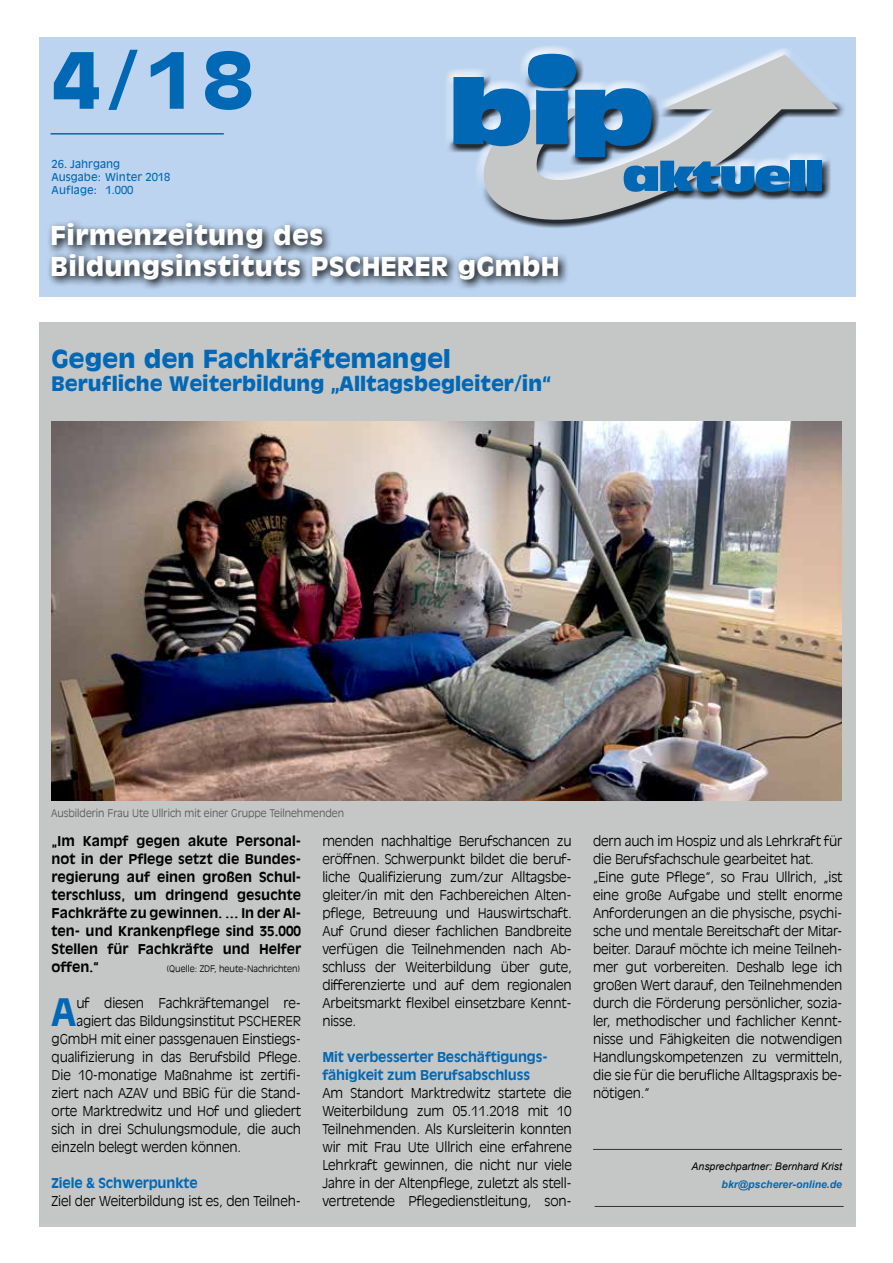
<style>
.page{position:relative;width:893px;height:1263px;background:#fff}
.page>*{position:absolute;margin:0;border:0;box-sizing:border-box;transform-origin:0 0}
.t1{font:700 75px "Antique Olive";color:#0068b4}
.t2{font:700 37.8px "Antique Olive LT";color:#0068b4}
.t3{font:700 25.5px/30.6px "Antique Olive";letter-spacing:.02em;color:#fff}
.t4{font:700 24.3px "Antique Olive";color:#0068b4}
.t5{font:700 19.5px "Antique Olive";color:#0068b4}
.t6{font:300 13.5px/18px "Antique Olive LT";letter-spacing:-.01em;color:#000;text-align:justify}
.t7{font:700 13.5px/18px "Antique Olive LT";color:#000;text-align:justify}
.t8{font:700 13.5px/18px "Antique Olive LT";letter-spacing:-.01em;color:#0068b4}
.t9{font:300 10.5px "Antique Olive LT";color:#565655}
.t10{font:10.5px/12.6px "Antique Olive";color:#0068b4}
.t11{font:italic 10.5px "Arial";color:#000}
.t12{font:italic 700 10.5px "Arial";color:#0068b4}
.t13{font:300 9px "Antique Olive LT";color:#000}
</style>
<div class="page">
<div style="left:39px;top:37px;width:816px;height:259px;background:#bcd4f0"></div>
<div style="left:445px;top:45px;width:399px;height:153px;background:#fff;opacity:.8"></div>
<div style="left:446px;top:56px;width:401px;height:172px;background:#000;opacity:.8"></div>
<svg style="left:474px;top:55px;width:364px;height:171px;fill:#bcd4f0"></svg>
<svg style="left:453px;top:54px;width:336px;height:138px"></svg>
<div style="left:791px;top:161px;width:14px;height:30px;background:#0068b4"></div>
<div style="left:808px;top:161px;width:14px;height:30px;background:#0068b4"></div>
<svg style="left:47px;top:219px;width:522px;height:72px"></svg>
<hr style="left:51px;top:133px;width:173px;height:2px;background:#0068b4">
<div style="left:39px;top:322px;width:816px;height:904px;background:#c5c6c6"></div>
<hr style="left:593px;top:1149px;width:249px;height:1px;background:#333">
<hr style="left:595px;top:1206px;width:249px;height:1px;background:#333">
<img style="left:51px;top:421px;width:791px;height:379px">
<h1 class="t1" style="left:51px;top:30px;width:204px">4/18</h1>
<p class="t10" style="left:52px;top:158px;width:120px">26. Jahrgang<br>Ausgabe: Winter 2018<br>Auflage: 1.000</p>
<h3 class="t3" style="left:51px;top:220px;width:511px">FIRMENZEITUNG DES<br>BILDUNGSINSTITUTS PSCHERER GGMBH</h3>
<h3 class="t4" style="left:52px;top:342px;width:401px">GEGEN DEN FACHKRÄFTEMANGEL</h3>
<h3 class="t5" style="left:52px;top:371px;width:501px">BERUFLICHE WEITERBILDUNG „ALLTAGSBEGLEITER/IN“</h3>
<p class="t9" style="left:51px;top:807px;width:295px">Ausbilderin Frau Ute Ullrich mit einer Gruppe Teilnehmenden</p>
<p class="t7" style="left:52px;top:832px;width:251px">„Im Kampf gegen akute Personal&shy;not in der Pflege setzt die Bundes&shy;regierung auf einen großen Schul&shy;terschluss, um dringend gesuchte Fachkräfte zu gewinnen. … In der Al&shy;ten- und Krankenpflege sind 35.000<br>Stellen für Fachkräfte und Helfer offen.“</p>
<p class="t13" style="left:167px;top:963px;width:135px">(Quelle: ZDF, heute-Nachrichten)</p>
<h2 class="t2" style="left:51px;top:989px;width:27px">A</h2>
<p class="t6" style="left:76px;top:994px;width:226px">uf diesen Fachkräftemangel re-</p>
<p class="t6" style="left:76px;top:1012px;width:226px">agiert das Bildungsinstitut PSCHERER</p>
<p class="t6" style="left:52px;top:1030px;width:251px">gGmbH mit einer passgenauen Einstiegs-</p>
<p class="t6" style="left:52px;top:1048px;width:251px">qualifizierung in das Berufsbild Pflege.</p>
<p class="t6" style="left:52px;top:1066px;width:251px">Die 10-monatige Maßnahme ist zertifi-</p>
<p class="t6" style="left:52px;top:1084px;width:251px">ziert nach AZAV und BBiG für die Stand-</p>
<p class="t6" style="left:52px;top:1102px;width:251px">orte Marktredwitz und Hof und gliedert</p>
<p class="t6" style="left:52px;top:1120px;width:251px">sich in drei Schulungsmodule, die auch</p>
<p class="t6" style="left:52px;top:1138px;width:191px">einzeln belegt werden können.</p>
<p class="t8" style="left:52px;top:1174px;width:147px">Ziele &amp; Schwerpunkte</p>
<p class="t6" style="left:52px;top:1192px;width:251px">Ziel der Weiterbildung ist es, den Teilneh-</p>
<p class="t6" style="left:322px;top:832px;width:251px">menden nachhaltige Berufschancen zu eröffnen. Schwerpunkt bildet die beruf&shy;liche Qualifizierung zum/zur Alltagsbe&shy;gleiter/in mit den Fachbereichen Alten&shy;pflege, Betreuung und Hauswirtschaft.<br>Auf Grund dieser fachlichen Bandbreite verfügen die Teilnehmenden nach Ab&shy;schluss der Weiterbildung über gute, differenzierte und auf dem regionalen Arbeitsmarkt flexibel einsetzbare Kennt&shy;nisse.</p>
<p class="t8" style="left:322px;top:1048px;width:227px">Mit verbesserter Beschäftigungs&shy;fähigkeit zum Berufsabschluss</p>
<p class="t6" style="left:322px;top:1084px;width:251px">Am Standort Marktredwitz startete die Weiterbildung zum 05.11.2018 mit 10<br>Teilnehmenden. Als Kursleiterin konnten wir mit Frau Ute Ullrich eine erfahrene Lehrkraft gewinnen, die nicht nur viele Jahre in der Altenpflege, zuletzt als stell&shy;vertretende Pflegedienstleitung, son-</p>
<p class="t6" style="left:593px;top:832px;width:251px;text-align:left">dern auch im Hospiz und als Lehrkraft für die Berufsfachschule gearbeitet hat. „Eine gute Pflege“, so Frau Ullrich, „ist eine große Aufgabe und stellt enorme Anforderungen an die physische, psychi&shy;sche und mentale Bereitschaft der Mitar&shy;beiter. Darauf möchte ich meine Teilneh&shy;mer gut vorbereiten. Deshalb lege ich großen Wert darauf, den Teilnehmenden durch die Förderung persönlicher, sozia&shy;ler, methodischer und fachlicher Kennt&shy;nisse und Fähigkeiten die notwendigen Handlungskompetenzen zu vermitteln, die sie für die berufliche Alltagspraxis be&shy;nötigen.“</p>
<p class="t11" style="left:691px;top:1160px;width:152px">Ansprechpartner: Bernhard Krist</p>
<p class="t12" style="left:722px;top:1177px;width:122px">bkr@pscherer-online.de</p>
</div>
